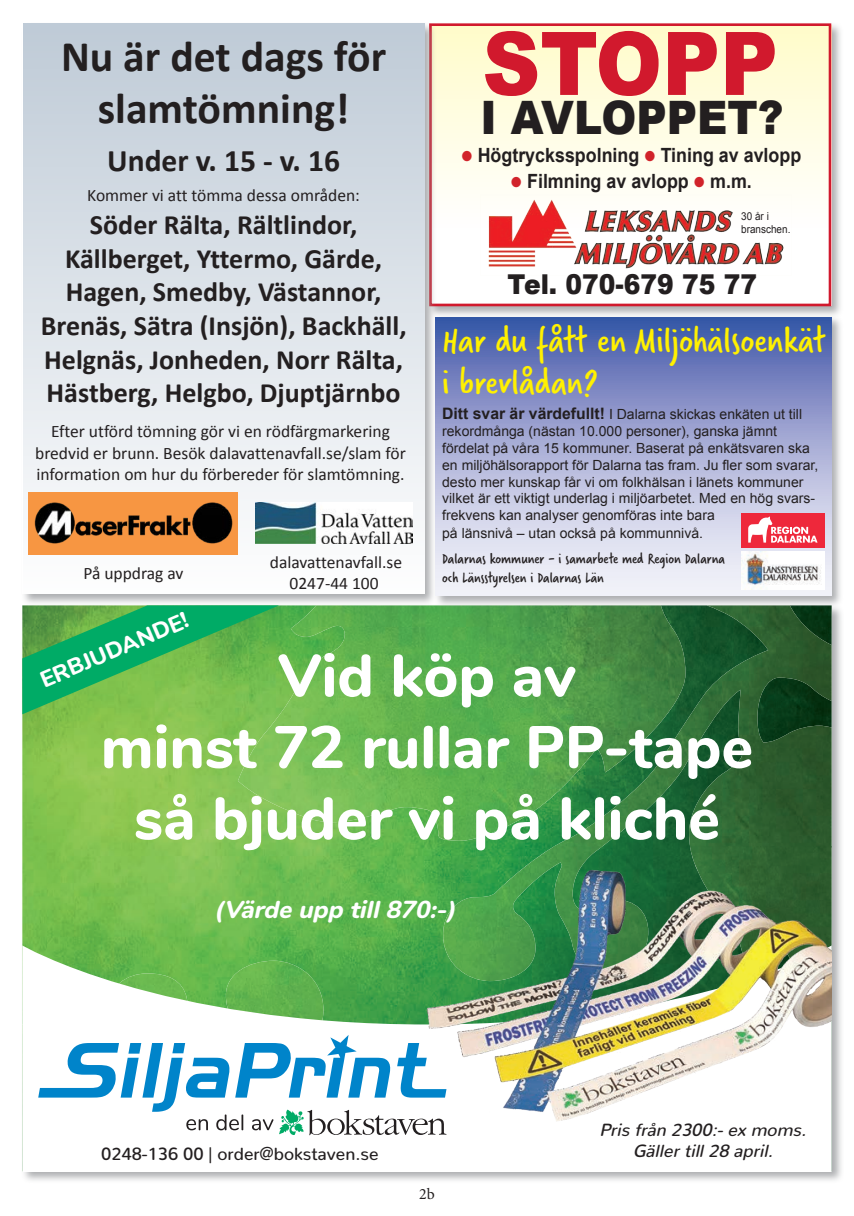
<style>
.page{position:relative;width:854px;height:1216px;background:#fff}
.page>*{position:absolute;margin:0;border:0;box-sizing:border-box;transform-origin:0 0}
.t1{font:900 87.85px "Arial";color:#d1192d;scale:.91 1}
.t2{font:800 59.5px/71.4px "Nunito";color:#fff;text-align:center}
.t3{font:900 46.02px "Arial";color:#231f20;scale:.91 1}
.t4{font:700 43.75px/52.5px "Calibri";color:#231f20;text-align:center}
.t5{font:38.5px/42px "Verveine";color:#fff101}
.t6{font:700 31.5px "Calibri";color:#231f20}
.t7{font:700 28px/33.6px "Calibri";color:#231f20;text-align:center}
.t8{font:900 27.3px "Arial";color:#231f20;scale:.91 1}
.t9{font:italic 800 24.5px "Nunito";color:#fff}
.t10{font:800 22.75px "Nunito";color:#fff}
.t11{font:700 19.6px "Arial";color:#231f20;scale:.91 1}
.t12{font:17.5px/21px "Calibri";color:#231f20;text-align:center}
.t13{font:italic 500 17.5px "Nunito";color:#231f20}
.t14{font:500 17.5px "Nunito";color:#231f20}
.t15{font:15.75px/18.9px "Verveine";color:#231f20}
.t16{font:15.75px "Minion Pro";color:#231f20}
.t17{font:14px/17px "Arial";color:#231f20}
.t18{font:10.85px/13.1px "Arial";color:#231f20;scale:.91 1}
.s1{color:#d1232a}
.s2{font-weight:700;font-size:15.75px}
</style>
<div class="page">
<div style="left:20px;top:603px;width:823px;height:580px;background:#939598;opacity:.75"></div>
<img style="left:22px;top:714px;width:272px;height:174px">
<svg style="left:294px;top:847px;width:149px;height:41px;background:#66b950"></svg>
<img style="left:238px;top:606px;width:593px;height:241px">
<img style="left:443px;top:846px;width:388px;height:8px">
<svg style="left:22px;top:888px;width:387px;height:57px;background:#6cbb4e"></svg>
<svg style="left:22px;top:606px;width:257px;height:108px;background:#47b355"></svg>
<svg style="left:22px;top:945px;width:809px;height:226px"></svg>
<img style="left:409px;top:854px;width:422px;height:271px">
<svg style="left:38px;top:1034px;width:408px;height:101px"></svg>
<div style="left:427px;top:21px;width:416px;height:298px;background:#939598;opacity:.75"></div>
<div style="left:429px;top:25px;width:402px;height:281px;background:linear-gradient(to bottom,#fffbcd,#fff)"></div>
<div style="left:429px;top:23px;width:402px;height:283px;border:3px solid #d1192d"></div>
<img style="left:473px;top:188px;width:325px;height:93px">
<div style="left:20px;top:21px;width:417px;height:585px;background:#939598;opacity:.75"></div>
<div style="left:23px;top:24px;width:401px;height:570px;background:linear-gradient(to bottom,#bfcbd7,#fefdfd)"></div>
<img style="left:255px;top:503px;width:157px;height:40px">
<div style="left:29px;top:492px;width:209px;height:62px;background:#f79642"></div>
<img style="left:34px;top:503px;width:199px;height:40px">
<div style="left:433px;top:315px;width:410px;height:292px;background:#939598;opacity:.75"></div>
<svg style="left:435px;top:317px;width:396px;height:278px;background:#a3abd4"></svg>
<img style="left:741px;top:551px;width:83px;height:38px">
<div style="left:741px;top:513px;width:83px;height:34px;background:#ee283b"></div>
<svg style="left:748px;top:516px;width:69px;height:26px"></svg>
<p class="t4" style="left:61px;top:28px;width:326px">Nu är det dags för slamtömning!</p>
<p class="t6" style="left:107px;top:141px;width:234px">Under v. 15 - v. 16</p>
<p class="t12" style="left:87px;top:183px;width:274px">Kommer vi att tömma dessa områden:</p>
<p class="t7" style="left:41px;top:207px;width:367px">Söder Rälta, Rältlindor,<br>Källberget, Yttermo, Gärde,<br>Hagen, Smedby, Västannor,<br>Brenäs, Sätra (Insjön), Backhäll,<br>Helgnäs, Jonheden, Norr Rälta,<br>Hästberg, Helgbo, Djuptjärnbo</p>
<p class="t12" style="left:35px;top:420px;width:372px">Efter utförd tömning gör vi en rödfärgmarkering bredvid er brunn. Besök dalavattenavfall.se/slam för information om hur du förbereder för slamtömning.</p>
<p class="t12" style="left:83px;top:562px;width:102px">På uppdrag av</p>
<p class="t12" style="left:270px;top:550px;width:134px">dalavattenavfall.se<br>0247-44 100</p>
<p class="t1" style="left:482px;top:0;width:326px">STOPP</p>
<p class="t3" style="left:480px;top:84px;width:334px">I AVLOPPET?</p>
<p class="t11" style="left:461px;top:142px;width:374px"><span class="s1">●</span> Högtrycksspolning <span class="s1">●</span> Tining av avlopp</p>
<p class="t11" style="left:511px;top:168px;width:266px"><span class="s1">●</span> Filmning av avlopp <span class="s1">●</span> m.m.</p>
<p class="t18" style="left:741px;top:210px;width:56px">30 år i branschen.</p>
<p class="t8" style="left:507px;top:265px;width:276px">Tel. 070-679 75 77</p>
<p class="t5" style="left:442px;top:319px;width:385px">Har du fått en Miljöhälsoenkät i brevlådan?</p>
<p class="t17" style="left:442px;top:406px;width:377px"><span class="s2">Ditt svar är värdefullt!</span> I Dalarna skickas enkäten ut till rekordmånga (nästan 10.000 personer), ganska jämnt fördelat på våra 15 kommuner. Baserat på enkätsvaren ska en miljöhälsorapport för Dalarna tas fram. Ju fler som svarar, desto mer kunskap får vi om folkhälsan i länets kommuner vilket är ett viktigt underlag i miljöarbetet. Med en hög svars&shy;frekvens kan analyser genomföras inte bara<br>på länsnivå – utan också på kommunnivå.</p>
<p class="t15" style="left:442px;top:549px;width:284px">Dalarnas kommuner - i samarbete med Region Dalarna och Länsstyrelsen i Dalarnas Län</p>
<p class="t10" style="left:35px;top:665px;width:160px;rotate:-23deg">ERBJUDANDE!</p>
<p class="t2" style="left:101px;top:636px;width:653px">Vid köp av<br>minst 72 rullar PP-tape så bjuder vi på kliché</p>
<p class="t9" style="left:214px;top:891px;width:250px">(Värdeupp till870:-)</p>
<p class="t13" style="left:599px;top:1114px;width:214px">Prisfrån2300:-exmoms.</p>
<p class="t14" style="left:101px;top:1138px;width:279px">0248-136 00 | order@bokstaven.se</p>
<p class="t13" style="left:632px;top:1135px;width:147px">Gällertill28april.</p>
<p class="t16" style="left:419px;top:1183px;width:17px">2b</p>
</div>
